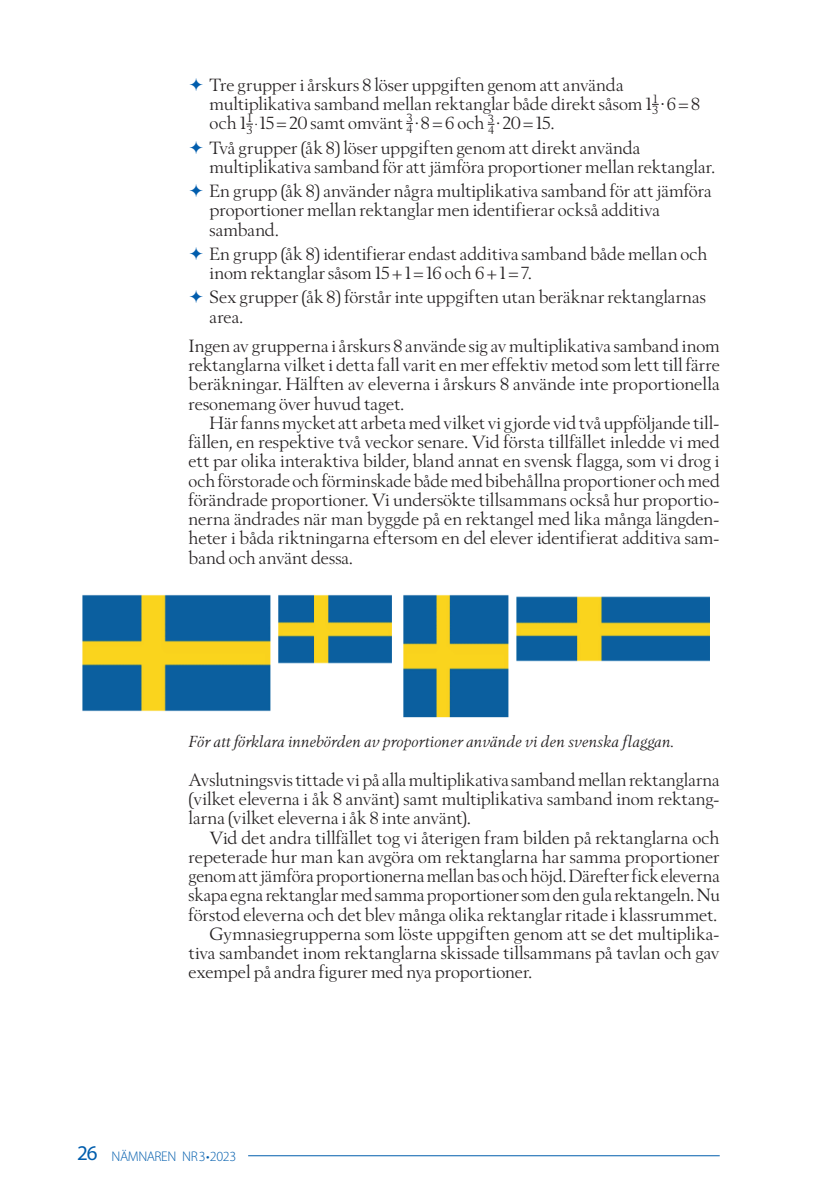
<style>
.page{position:relative;width:819px;height:1201px;background:#fff}
.page>*{position:absolute;margin:0;border:0;box-sizing:border-box;transform-origin:0 0}
.t1{font:17.5px/19.2px "Berling Nova Display Pro";color:#231f20}
.t2{font:italic 15.75px "Berling Nova Display Pro";letter-spacing:.01em;color:#231f20}
.t3{font:300 14px "Myriad Pro";letter-spacing:-.03em;color:#015dad}
.s1{font-size:18.38px}
.s2{font-size:14px}
.s3{font-weight:400;font-size:21px}
</style>
<div class="page">
<hr style="left:248px;top:1155px;width:471px;height:1px;background:#015dad">
<img style="left:82px;top:594px;width:628px;height:124px">
<p class="t1" style="left:210px;top:75px;width:449px">Tre grupper i årskurs 8 löser uppgiften genom att använda multiplikativa samband mellan rektanglar både direkt såsom 1<sup>1</sup></p>
<p class="t1" style="left:652px;top:94px;width:49px"><sub>3</sub><span class="s1">·</span>6=8</p>
<p class="t1" style="left:247px;top:113px;width:167px"><sub>3</sub> <span class="s2">·</span>15=20 samt omvänt <sup>3</sup></p>
<p class="t1" style="left:210px;top:113px;width:44px">och 1<sup>1</sup></p>
<p class="t1" style="left:406px;top:113px;width:89px"><sub>4</sub>·8=6 och <sup>3</sup></p>
<p class="t1" style="left:209px;top:111px;width:432px;line-height:24.2px;text-indent:278px"><sub>4</sub>·20=15.<br>Två grupper (åk 8) löser uppgiften genom att direkt använda</p>
<p class="t1" style="left:209px;top:154px;width:507px;line-height:24.2px">multiplikativa samband för att jämföra proportioner mellan rektanglar.<br>En grupp (åk 8) använder några multiplikativa samband för att jämföra</p>
<p class="t1" style="left:209px;top:200px;width:452px">proportioner mellan rektanglar men identifierar också additiva samband.</p>
<p class="t1" style="left:209px;top:244px;width:499px">En grupp (åk 8) identifierar endast additiva samband både mellan och inom rektanglar såsom 15+1=16 och 6+1=7.</p>
<p class="t1" style="left:209px;top:287px;width:498px">Sex grupper (åk 8) förstår inte uppgiften utan beräknar rektanglarnas area.</p>
<p class="t1" style="left:188px;top:336px;width:532px;text-align:justify">Ingen av grupperna i årskurs 8 använde sig av multiplikativa samband inom rektanglarna vilket i detta fall varit en mer effektiv metod som lett till färre beräkningar. Hälften av eleverna i årskurs 8 använde inte proportionella resonemang över huvud taget.</p>
<p class="t1" style="left:189px;top:413px;width:532px;text-align:justify;text-indent:21px">Här fanns mycket att arbeta med vilket vi gjorde vid två uppföljande till&shy;fällen, en respektive två veckor senare. Vid första tillfället inledde vi med ett par olika interaktiva bilder, bland annat en svensk flagga, som vi drog i och förstorade och förminskade både med bibehållna proportioner och med förändrade proportioner. Vi undersökte tillsammans också hur proportio&shy;nerna ändrades när man byggde på en rektangel med lika många längden&shy;heter i båda riktningarna eftersom en del elever identifierat additiva sam&shy;band och använt dessa.</p>
<p class="t2" style="left:189px;top:732px;width:486px">För att förklara innebörden av proportioner använde vi den svenska flaggan.</p>
<p class="t1" style="left:189px;top:770px;width:532px;text-align:justify">Avslutningsvis tittade vi på alla multiplikativa samband mellan rektanglarna (vilket eleverna i åk 8 använt) samt multiplikativa samband inom rektang&shy;larna (vilket eleverna i åk 8 inte använt).</p>
<p class="t1" style="left:210px;top:827px;width:511px">Vid det andra tillfället tog vi återigen fram bilden på rektanglarna och</p>
<p class="t1" style="left:189px;top:847px;width:532px">repeterade hur man kan avgöra om rektanglarna har samma proportioner</p>
<p class="t1" style="left:189px;top:866px;width:532px">genom att jämföra proportionerna mellan bas och höjd. Därefter fick eleverna</p>
<p class="t1" style="left:189px;top:885px;width:532px">skapa egna rektanglar med samma proportioner som den gula rektangeln. Nu</p>
<p class="t1" style="left:189px;top:904px;width:530px">förstod eleverna och det blev många olika rektanglar ritade i klassrummet.</p>
<p class="t1" style="left:210px;top:924px;width:511px">Gymnasiegrupperna som löste uppgiften genom att se det multiplika-</p>
<p class="t1" style="left:189px;top:943px;width:532px">tiva sambandet inom rektanglarna skissade tillsammans på tavlan och gav</p>
<p class="t1" style="left:189px;top:962px;width:345px">exempel på andra figurer med nya proportioner.</p>
<p class="t3" style="left:77px;top:1148px;width:161px"><span class="s3">26</span> NÄMNAREN NR3•2023</p>
</div>
